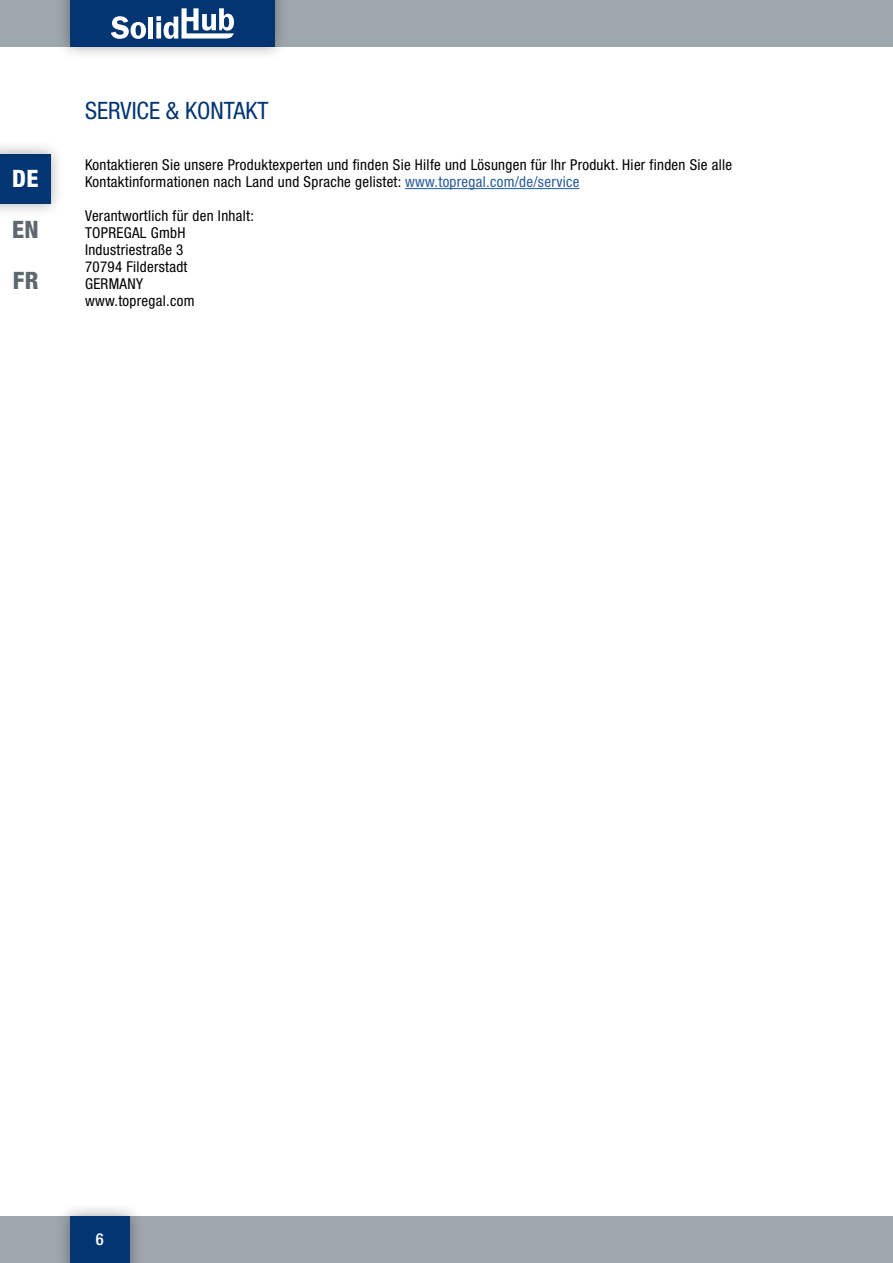
<style>
.page{position:relative;width:893px;height:1263px;background:#fff}
.page>*{position:absolute;margin:0;border:0;box-sizing:border-box;transform-origin:0 0}
.t1{font:condensed 24px "Helvetica Neue LT Pro";color:#033572}
.t2{font:800 condensed 24px/51px "Helvetica Neue LT Pro";color:#5c686e}
.t3{font:800 condensed 24px "Helvetica Neue LT Pro";color:#fff}
.t4{font:500 condensed 16.5px "Helvetica Neue LT Pro";color:#fff}
.t5{font:condensed 15px/17px "Helvetica Neue LT Pro";letter-spacing:.02em;color:#000}
.s1{color:#275b9b}
</style>
<div class="page">
<div style="left:0;top:1216px;width:893px;height:47px;background:#9ea7ad"></div>
<div style="left:0;top:0;width:893px;height:47px;background:#9ea7ad"></div>
<div style="left:56px;top:0;width:233px;height:61px;background:#000;opacity:.35"></div>
<div style="left:70px;top:0;width:204px;height:47px;background:#033572"></div>
<div style="left:56px;top:1202px;width:88px;height:61px;background:#000;opacity:.35"></div>
<div style="left:70px;top:1216px;width:60px;height:47px;background:#033572"></div>
<div style="left:0;top:139px;width:65px;height:78px;background:#000;opacity:.35"></div>
<div style="left:0;top:154px;width:50px;height:49px;background:#033572"></div>
<svg style="left:111px;top:16px;width:35px;height:23px"></svg>
<div style="left:148px;top:17px;width:5px;height:22px;background:#fff"></div>
<svg style="left:156px;top:8px;width:78px;height:31px"></svg>
<hr style="left:405px;top:188px;width:174px;height:1px;background:#275b9b">
<h1 class="t3" style="left:12px;top:164px;width:28px">DE</h1>
<h1 class="t2" style="left:12px;top:204px;width:28px">EN<br>FR</h1>
<h1 class="t1" style="left:85px;top:96px;width:185px">SERVICE &amp; KONTAKT</h1>
<p class="t5" style="left:85px;top:156px;width:649px">Kontaktieren Sie unsere Produktexperten und finden Sie Hilfe und Lösungen für Ihr Produkt. Hier finden Sie alle<br>Kontaktinformationen nach Land und Sprache gelistet: <span class="s1">www.topregal.com/de/service</span></p>
<p class="t5" style="left:85px;top:207px;width:170px">Verantwortlich für den Inhalt:<br>TOPREGAL GmbH<br>Industriestraße 3<br>70794 Filderstadt<br>GERMANY www.topregal.com</p>
<p class="t4" style="left:96px;top:1229px;width:9px">6</p>
</div>
